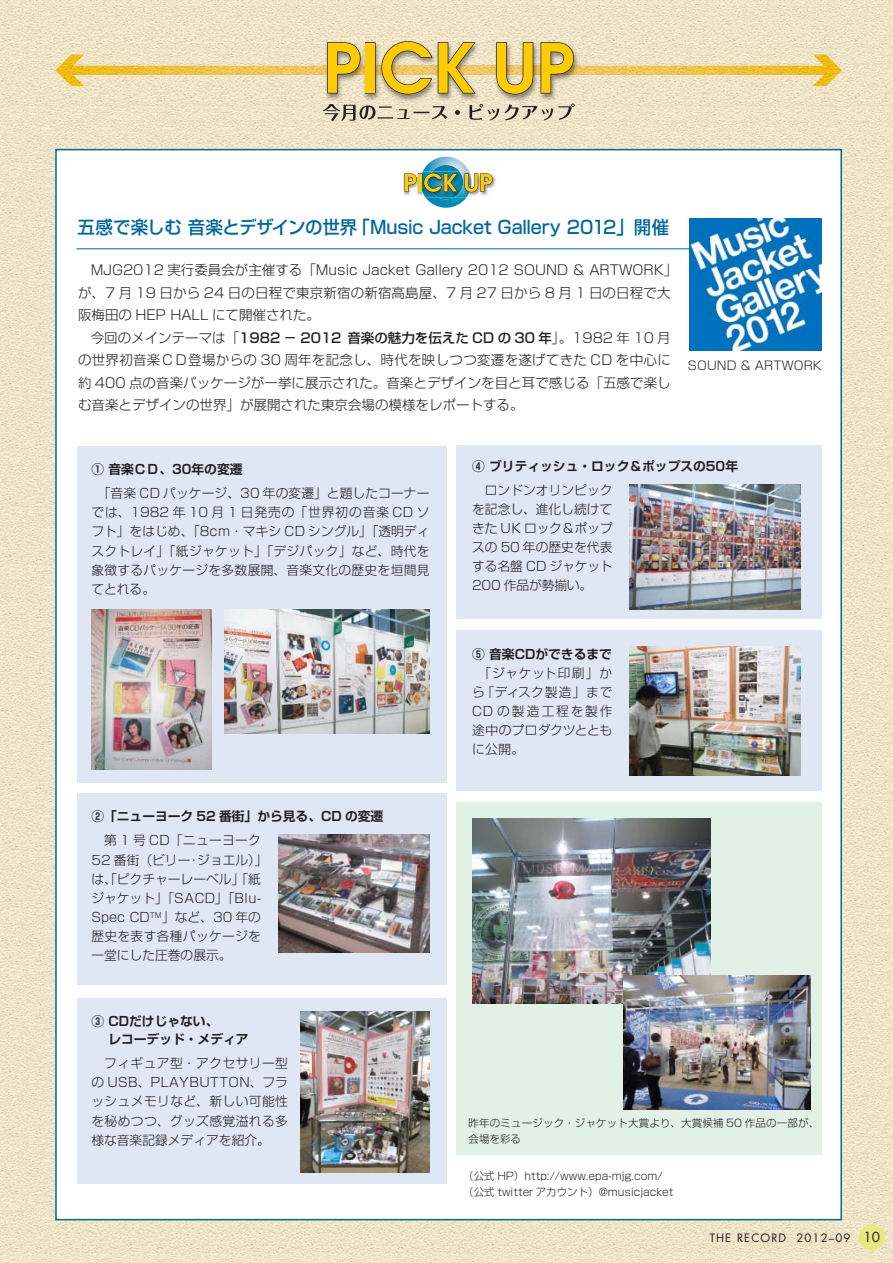
<style>
.page{position:relative;width:893px;height:1263px;background:#fff}
.page>*{position:absolute;margin:0;border:0;box-sizing:border-box;transform-origin:0 0}
.t1{font:18px "Shin Go Pr 6 Medium 90 pv RKSJ H";letter-spacing:-.01em;color:#00679d}
.t2{font:13.5px/22.5px "Shin Go Pr 6 Light 90 pv RKSJ H";color:#231f20}
.t3{font:13.5px "Shin Go Pr 6 Medium 90 pv RKSJ H";color:#231f20}
.t4{font:12.75px/19.2px "Shin Go Pr 6 Light 90 pv RKSJ H";letter-spacing:.02em;color:#231f20;text-align:justify}
.t5{font:12.75px/19px "Shin Go Pr 6 Light 90 pv RKSJ H";color:#231f20}
.t6{font:12.75px/18px "Shin Go Pr 6 De Bold 90 pv RKSJ H";color:#231f20}
.t7{font:12px "Shin Go Pr 6 Light 90 pv RKSJ H";letter-spacing:.01em;color:#231f20}
.t8{font:11.25px "Futura";letter-spacing:.1em;color:#231f20}
.t9{font:10.5px/15.8px "Shin Go Pr 6 Light 90 pv RKSJ H";color:#231f20}
.s1{font-family:"Shin Go Pr 6 Light 90 pv RKSJ H"}
.s2{font-size:13.5px}
</style>
<div class="page">
<img style="left:0;top:348px;width:636px;height:915px">
<img style="left:636px;top:0;width:257px;height:1263px">
<img style="left:0;top:0;width:314px;height:348px">
<img style="left:314px;top:91px;width:323px;height:58px">
<img style="left:314px;top:0;width:54px;height:91px">
<img style="left:530px;top:0;width:107px;height:91px">
<img style="left:368px;top:0;width:162px;height:39px">
<img style="left:581px;top:54px;width:261px;height:32px">
<img style="left:55px;top:54px;width:268px;height:32px">
<img style="left:234px;top:66px;width:429px;height:9px">
<svg style="left:323px;top:104px;width:124px;height:17px;background:#c4bba5"></svg>
<svg style="left:455px;top:110px;width:5px;height:5px"></svg>
<img style="left:323px;top:39px;width:258px;height:65px">
<img style="left:323px;top:66px;width:258px;height:9px">
<svg style="left:469px;top:103px;width:106px;height:17px;background:#c9c0aa"></svg>
<svg style="left:327px;top:41px;width:105px;height:54px;background:#debf58"></svg>
<svg style="left:438px;top:42px;width:38px;height:51px;background:#ddbc48"></svg>
<svg style="left:496px;top:42px;width:37px;height:53px;background:#dfbd49"></svg>
<svg style="left:540px;top:42px;width:34px;height:51px;background:#dcbc48"></svg>
<div style="left:56px;top:150px;width:785px;height:1070px;background:#fff"></div>
<img style="left:403px;top:175px;width:93px;height:19px">
<img style="left:404px;top:157px;width:88px;height:51px">
<hr style="left:76px;top:248px;width:745px;height:1px;background:#00679d">
<div style="left:859px;top:1225px;width:25px;height:25px;background:#e6e97d;border-radius:50%"></div>
<img style="left:689px;top:219px;width:132px;height:132px">
<div style="left:76px;top:998px;width:370px;height:185px;background:#dfe7f5"></div>
<div style="left:76px;top:446px;width:370px;height:336px;background:#dfe7f5"></div>
<div style="left:76px;top:793px;width:370px;height:191px;background:#dfe7f5"></div>
<div style="left:456px;top:446px;width:366px;height:173px;background:#dfe7f5"></div>
<div style="left:456px;top:630px;width:366px;height:160px;background:#dfe7f5"></div>
<div style="left:456px;top:802px;width:366px;height:353px;background:#e2f1e6"></div>
<img style="left:278px;top:834px;width:151px;height:118px">
<img style="left:301px;top:1012px;width:128px;height:161px">
<img style="left:629px;top:484px;width:172px;height:125px">
<img style="left:629px;top:646px;width:172px;height:130px">
<img style="left:91px;top:610px;width:121px;height:159px">
<img style="left:224px;top:610px;width:205px;height:124px">
<img style="left:472px;top:819px;width:238px;height:184px">
<img style="left:623px;top:976px;width:188px;height:133px">
<h1 class="t1" style="left:78px;top:221px;width:593px">五感で楽しむ 音楽とデザインの世界「Music Jacket Gallery 2012」開催</h1>
<p class="t2" style="left:78px;top:261px;width:601px;text-indent:13px">MJG2012 実行委員会が主催する「Music Jacket Gallery 2012 SOUND &amp; ARTWORK」が、7 月 19 日から 24 日の日程で東京新宿の新宿高島屋、7 月 27 日から 8 月 1 日の日程で大阪梅田の HEP HALL にて開催された。</p>
<p class="t3" style="left:91px;top:333px;width:581px"><span class="s1">今回のメインテーマは「</span>1982 － 2012 音楽の魅力を伝えた CD の 30 年<span class="s1">」。1982 年 10 月</span></p>
<p class="t2" style="left:78px;top:351px;width:594px;text-align:justify">の世界初音楽ＣＤ登場からの 30 周年を記念し、時代を映しつつ変遷を遂げてきた CD を中心に約 400 点の音楽パッケージが一挙に展示された。音楽とデザインを目と耳で感じる「五感で楽しむ音楽とデザインの世界」が展開された東京会場の模様をレポートする。</p>
<p class="t7" style="left:688px;top:361px;width:136px">SOUND &amp; ARTWORK</p>
<p class="t6" style="left:91px;top:462px;width:153px">① 音楽ＣＤ、30年の変遷</p>
<p class="t4" style="left:91px;top:486px;width:340px;text-indent:6px">「音楽 CD パッケージ、30 年の変遷」と題したコーナーでは、1982 年 10 月 1 日発売の「世界初の音楽 CD ソフト」をはじめ、「8cm・マキシ CD シングル」「透明ディスクトレイ」「紙ジャケット」「デジパック」など、時代を象徴するパッケージを多数展開、音楽文化の歴史を垣間見てとれる。</p>
<p class="t6" style="left:91px;top:809px;width:293px">②「ニューヨーク 52 番街」から見る、CD の変遷</p>
<p class="t5" style="left:91px;top:833px;width:178px;text-indent:13px">第 1 号 CD「ニューヨーク<br>52 番街（ビリー・ジョエル）」は、「ピクチャーレーベル」「紙ジャケット」「SACD」「Blu-<br>Spec CD<sup>TM</sup>」など、30 年の歴史を表す各種パッケージを一堂にした圧巻の展示。</p>
<p class="t6" style="left:91px;top:1014px;width:159px">③ CDだけじゃない、<br>　 レコーデッド・メディア</p>
<p class="t4" style="left:91px;top:1055px;width:198px;text-indent:13px">フィギュア型・アクセサリー型の USB、PLAYBUTTON、フラッシュメモリなど、新しい可能性を秘めつつ、グッズ感覚溢れる多様な音楽記録メディアを紹介。</p>
<p class="t6" style="left:472px;top:459px;width:267px">④ ブリティッシュ・ロック＆ポップスの50年</p>
<p class="t4" style="left:472px;top:482px;width:142px;text-indent:13px">ロンドンオリンピックを記念し、進化し続けてきた UK ロック＆ポップスの 50 年の歴史を代表する名盤 CD ジャケット200 作品が勢揃い。</p>
<p class="t6" style="left:472px;top:647px;width:141px">⑤ 音楽CDができるまで</p>
<p class="t4" style="left:472px;top:665px;width:142px;text-indent:6px">「ジャケット印刷」から「ディスク製造」までCD の製造工程を製作途中のプロダクツとともに公開。</p>
<p class="t9" style="left:468px;top:1117px;width:352px">昨年のミュージック・ジャケット大賞より、大賞候補 50 作品の一部が、会場を彩る</p>
<p class="t9" style="left:463px;top:1170px;width:212px">（公式 HP）http://www.epa-mjg.com/（公式 twitter アカウント）@musicjacket</p>
<p class="t8" style="left:710px;top:1232px;width:172px">THE RECORD 2012–09 <span class="s2">10</span></p>
</div>
